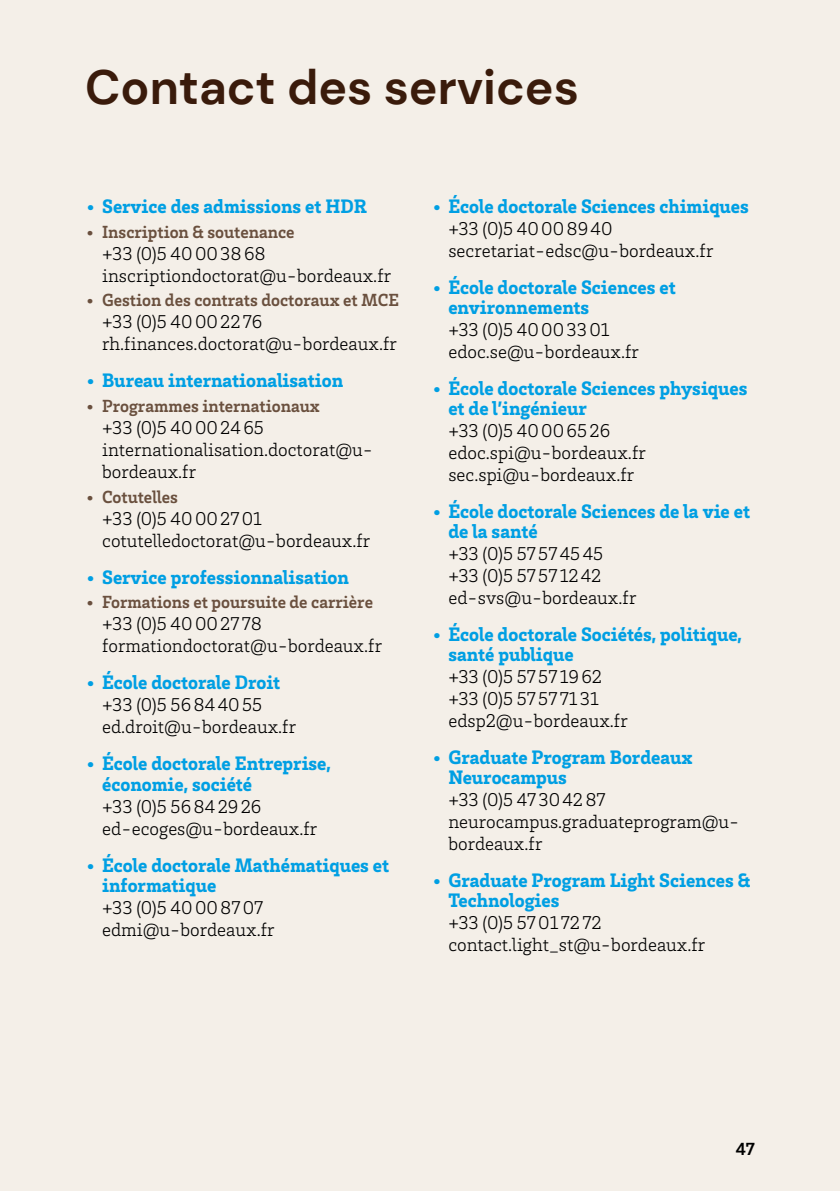
<style>
.page{position:relative;width:840px;height:1191px;background:#fff}
.page>*{position:absolute;margin:0;border:0;box-sizing:border-box;transform-origin:0 0}
.t1{font:700 48px "DM Sans";color:#3a1b0b}
.t2{font:900 20px/20px "Brix Slab";color:#009fe3}
.t3{font:300 19px/22px "Brix Slab";color:#000}
.t4{font:700 18px "Brix Slab";color:#6a503e}
.t5{font:700 18px "Brix Slab";color:#000}
.s1{font-weight:700}
</style>
<div class="page">
<div style="left:0;top:0;width:839px;height:1191px;background:#f4efe8"></div>
<h1 class="t1" style="left:85px;top:58px;width:495px">Contact des services</h1>
<p class="t2" style="left:85px;top:195px;width:283px"><span class="s1">•</span> Service des admissions et HDR</p>
<p class="t4" style="left:85px;top:220px;width:211px">• Inscription &amp; soutenance</p>
<p class="t3" style="left:102px;top:241px;width:290px">+33 (0)5 40003868 inscriptiondoctorat@u-bordeaux.fr</p>
<p class="t4" style="left:85px;top:288px;width:315px">• Gestion des contrats doctoraux et MCE</p>
<p class="t3" style="left:102px;top:310px;width:296px">+33 (0)5 40002276 rh.finances.doctorat@u-bordeaux.fr</p>
<p class="t2" style="left:85px;top:369px;width:259px"><span class="s1">•</span> Bureau internationalisation</p>
<p class="t4" style="left:85px;top:394px;width:236px">• Programmes internationaux</p>
<p class="t3" style="left:102px;top:416px;width:272px">+33 (0)5 40002465 internationalisation.doctorat@u&shy;bordeaux.fr</p>
<p class="t4" style="left:85px;top:485px;width:94px">• Cotutelles</p>
<p class="t3" style="left:102px;top:506px;width:269px">+33 (0)5 40002701 cotutelledoctorat@u-bordeaux.fr</p>
<p class="t2" style="left:85px;top:566px;width:265px"><span class="s1">•</span> Service professionnalisation</p>
<p class="t4" style="left:85px;top:590px;width:289px">• Formations et poursuite de carrière</p>
<p class="t3" style="left:102px;top:612px;width:281px">+33 (0)5 400027 78 formationdoctorat@u-bordeaux.fr</p>
<p class="t2" style="left:85px;top:671px;width:196px"><span class="s1">•</span> École doctorale Droit</p>
<p class="t3" style="left:102px;top:693px;width:195px">+33 (0)5 56844055 ed.droit@u-bordeaux.fr</p>
<p class="t2" style="left:102px;top:752px;width:230px;text-indent:-17px"><span class="s1">•</span> École doctorale Entreprise, économie, société</p>
<p class="t3" style="left:102px;top:794px;width:217px">+33 (0)5 56842926 ed-ecoges@u-bordeaux.fr</p>
<p class="t2" style="left:102px;top:854px;width:288px;text-indent:-17px"><span class="s1">•</span> École doctorale Mathématiques et informatique</p>
<p class="t3" style="left:102px;top:895px;width:174px">+33 (0)5 40008707 edmi@u-bordeaux.fr</p>
<p class="t2" style="left:431px;top:195px;width:319px"><span class="s1">•</span> École doctorale Sciences chimiques</p>
<p class="t3" style="left:448px;top:217px;width:266px">+33 (0)5 40008940 secretariat-edsc@u-bordeaux.fr</p>
<p class="t2" style="left:448px;top:276px;width:229px;text-indent:-17px"><span class="s1">•</span> École doctorale Sciences et environnements</p>
<p class="t3" style="left:448px;top:318px;width:192px">+33 (0)5 40003301 edoc.se@u-bordeaux.fr</p>
<p class="t2" style="left:448px;top:377px;width:300px;text-indent:-17px"><span class="s1">•</span> École doctorale Sciences physiques et de l’ingénieur</p>
<p class="t3" style="left:448px;top:419px;width:199px">+33 (0)5 40006526 edoc.spi@u-bordeaux.fr sec.spi@u-bordeaux.fr</p>
<p class="t2" style="left:448px;top:500px;width:303px;text-indent:-17px"><span class="s1">•</span> École doctorale Sciences de la vie et de la santé</p>
<p class="t3" style="left:448px;top:542px;width:189px">+33 (0)5 57574545 +33 (0)5 5757 1242 ed-svs@u-bordeaux.fr</p>
<p class="t2" style="left:448px;top:623px;width:295px;text-indent:-17px"><span class="s1">•</span> École doctorale Sociétés, politique, santé publique</p>
<p class="t3" style="left:448px;top:665px;width:181px">+33 (0)5 5757 1962 +33 (0)5 5757 7131 edsp2@u-bordeaux.fr</p>
<p class="t2" style="left:448px;top:746px;width:246px;text-indent:-17px"><span class="s1">•</span> Graduate Program Bordeaux<br>Neurocampus</p>
<p class="t3" style="left:448px;top:788px;width:292px">+33 (0)5 47304287 neurocampus.graduateprogram@u&shy;bordeaux.fr</p>
<p class="t2" style="left:448px;top:869px;width:303px;text-indent:-17px"><span class="s1">•</span> Graduate Program Light Sciences &amp;<br>Technologies</p>
<p class="t3" style="left:448px;top:911px;width:258px">+33 (0)5 5701 7272 contact.light_st@u-bordeaux.fr</p>
<p class="t5" style="left:735px;top:1137px;width:21px">47</p>
</div>
